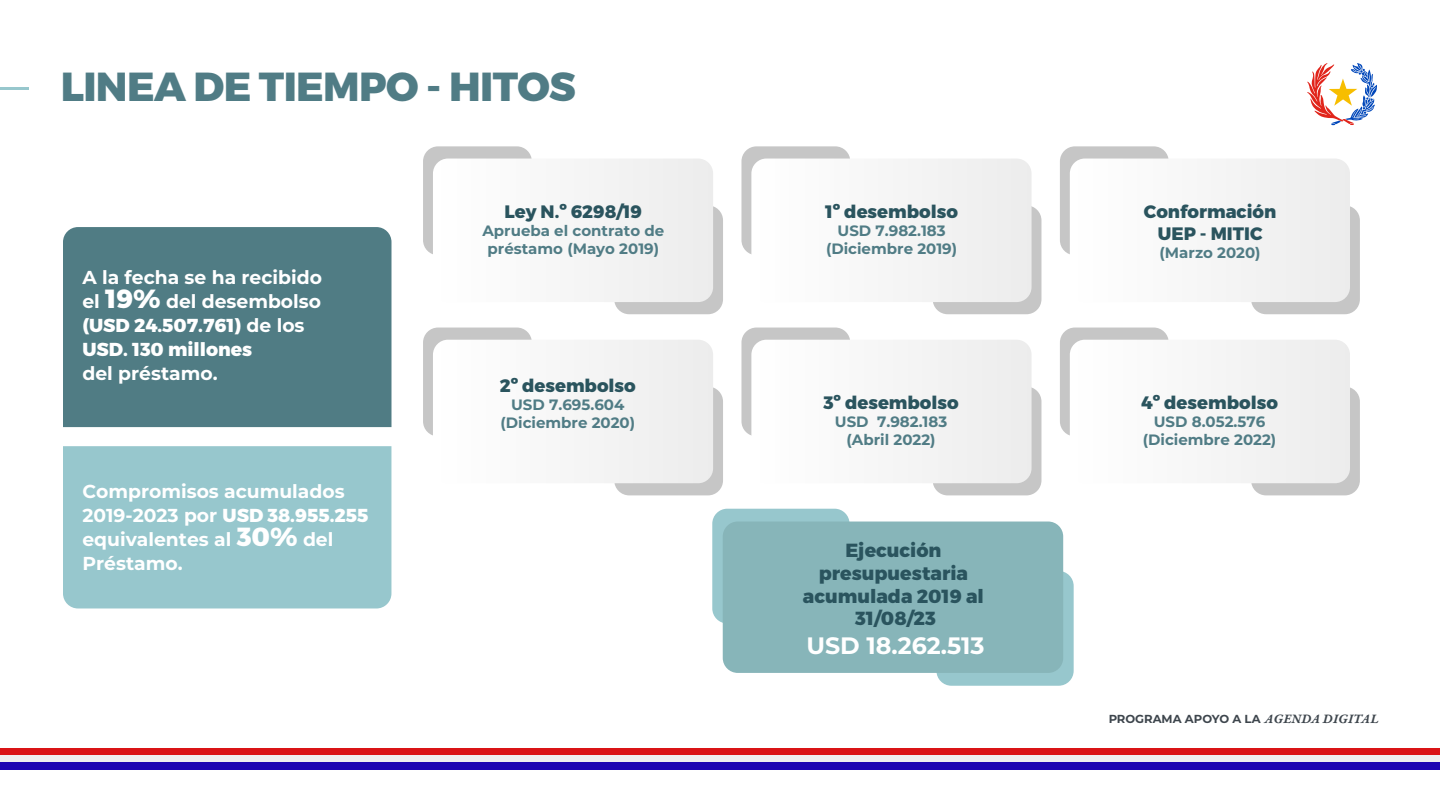
<style>
.page{position:relative;width:1440px;height:810px;background:#fff}
.page>*{position:absolute;margin:0;border:0;box-sizing:border-box;transform-origin:0 0}
.t1{font:800 40.5px "Montserrat";letter-spacing:-.015em;color:#507c85}
.t2{font:700 23.7px "Montserrat";color:#fff}
.t3{font:800 18.98px/22.8px "Montserrat";color:#2a545e;text-align:center}
.t4{font:700 18.75px/24px "Montserrat";color:#fff}
.t5{font:800 18px/21.6px "Montserrat";color:#2a545e;text-align:center}
.t6{font:700 15px/18px "Montserrat";color:#507c85;text-align:center}
.t7{font:700 11.62px "Montserrat";color:#0d1720}
.s1{font-weight:800;font-size:26.25px}
.s2{font-weight:800}
.s3{font-family:"Garamond Premr Pro Smbd It Capt";font-weight:400;font-size:13.8px}
</style>
<div class="page">
<svg style="left:1307px;top:63px;width:70px;height:62px"></svg>
<div style="left:0;top:748px;width:1440px;height:7px;background:#da1416"></div>
<div style="left:0;top:755px;width:1440px;height:8px;background:#efefef"></div>
<div style="left:0;top:763px;width:1440px;height:7px;background:#1e06b2"></div>
<div style="left:423px;top:146px;width:109px;height:109px;background:#c6c6c6;border-radius:15px"></div>
<div style="left:614px;top:205px;width:109px;height:109px;background:#c6c6c6;border-radius:15px"></div>
<div style="left:1251px;top:387px;width:109px;height:108px;background:#c6c6c6;border-radius:15px"></div>
<div style="left:1060px;top:328px;width:109px;height:108px;background:#c6c6c6;border-radius:15px"></div>
<div style="left:741px;top:146px;width:109px;height:109px;background:#c6c6c6;border-radius:15px"></div>
<div style="left:933px;top:205px;width:108px;height:109px;background:#c6c6c6;border-radius:15px"></div>
<div style="left:1060px;top:146px;width:109px;height:109px;background:#c6c6c6;border-radius:15px"></div>
<div style="left:1251px;top:205px;width:109px;height:109px;background:#c6c6c6;border-radius:15px"></div>
<div style="left:933px;top:387px;width:108px;height:108px;background:#c6c6c6;border-radius:15px"></div>
<div style="left:741px;top:328px;width:109px;height:108px;background:#c6c6c6;border-radius:15px"></div>
<div style="left:614px;top:387px;width:109px;height:108px;background:#c6c6c6;border-radius:15px"></div>
<div style="left:423px;top:328px;width:109px;height:108px;background:#c6c6c6;border-radius:15px"></div>
<div style="left:63px;top:227px;width:329px;height:200px;background:#507c84"></div>
<div style="left:63px;top:446px;width:328px;height:162px;background:#97c7cd"></div>
<hr style="left:0;top:87px;width:29px;height:3px;background:#97c7cd">
<svg style="left:433px;top:159px;width:280px;height:143px"></svg>
<svg style="left:751px;top:159px;width:281px;height:143px"></svg>
<svg style="left:1070px;top:159px;width:280px;height:143px"></svg>
<svg style="left:433px;top:340px;width:280px;height:143px"></svg>
<svg style="left:751px;top:340px;width:281px;height:143px"></svg>
<svg style="left:1070px;top:340px;width:280px;height:143px"></svg>
<div style="left:712px;top:509px;width:138px;height:114px;background:#97c7cd;border-radius:15px"></div>
<div style="left:936px;top:571px;width:138px;height:115px;background:#97c7cd;border-radius:15px"></div>
<div style="left:723px;top:522px;width:340px;height:151px;background:#87b5b9;border-radius:15px"></div>
<h1 class="t1" style="left:61px;top:61px;width:516px">LINEA DE TIEMPO - HITOS</h1>
<p class="t4" style="left:82px;top:264px;width:241px">A la fecha se ha recibido el <span class="s1">19%</span> del desembolso <span class="s2">(USD 24.507.761)</span> de los<br><span class="s2">USD. 130 millones</span></p>
<p class="t4" style="left:82px;top:360px;width:137px">del préstamo.</p>
<p class="t4" style="left:82px;top:478px;width:288px">Compromisos acumulados<br>2019-2023 por <span class="s2">USD 38.955.255 </span>equivalentes al <span class="s1">30%</span> del<br>Préstamo.</p>
<p class="t5" style="left:505px;top:201px;width:139px">Ley N.º 6298/19</p>
<p class="t6" style="left:482px;top:221px;width:183px">Aprueba el contrato de préstamo (Mayo 2019)</p>
<p class="t5" style="left:500px;top:375px;width:138px">2º desembolso</p>
<p class="t6" style="left:500px;top:395px;width:136px">USD 7.695.604 (Diciembre 2020)</p>
<p class="t5" style="left:825px;top:201px;width:134px">1º desembolso</p>
<p class="t6" style="left:826px;top:221px;width:133px">USD 7.982.183 (Diciembre 2019)</p>
<p class="t5" style="left:823px;top:393px;width:137px">3º desembolso</p>
<p class="t6" style="left:835px;top:412px;width:114px">USD 7.982.183 (Abril 2022)</p>
<p class="t3" style="left:803px;top:539px;width:182px">Ejecución presupuestaria acumulada 2019 al<br>31/08/23</p>
<p class="t2" style="left:806px;top:628px;width:180px">USD 18.262.513</p>
<p class="t5" style="left:1144px;top:201px;width:134px">Conformación<br>UEP - MITIC</p>
<p class="t6" style="left:1160px;top:243px;width:103px">(Marzo 2020)</p>
<p class="t5" style="left:1141px;top:393px;width:138px">4º desembolso</p>
<p class="t6" style="left:1143px;top:412px;width:135px">USD 8.052.576 (Diciembre 2022)</p>
<p class="t7" style="left:1108px;top:711px;width:272px">PROGRAMA APOYO A LA <span class="s3">AGENDA DIGITAL</span></p>
</div>
